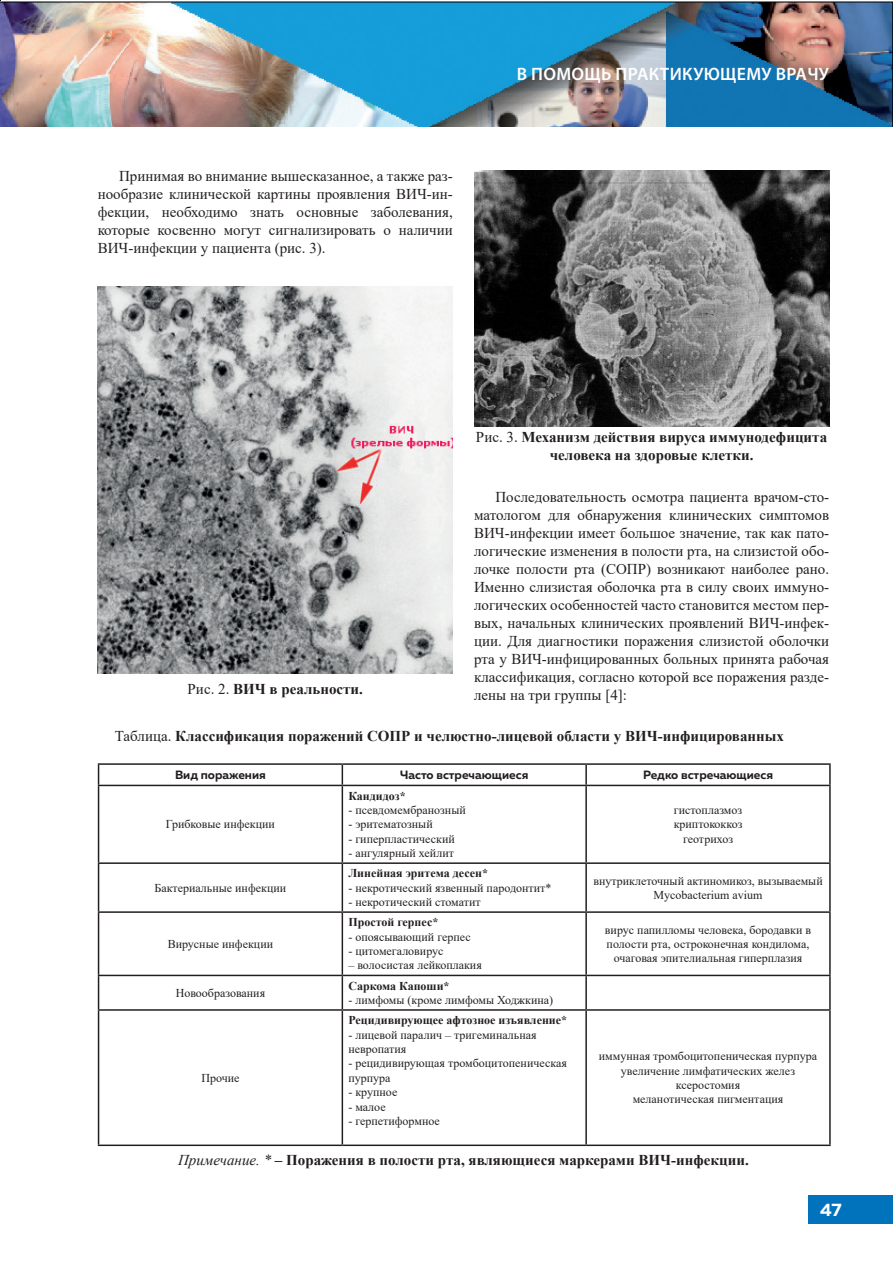
<style>
.page{position:relative;width:893px;height:1263px;background:#fff}
.page>*{position:absolute;margin:0;border:0;box-sizing:border-box;transform-origin:0 0}
.kolontitul{font:600 18px "Myriad Pro";letter-spacing:.02em;color:#fff}
.t1{font:700 18px "Muller";color:#fff}
.txt{font:15px/18px "Times New Roman";color:#231f20;text-align:justify}
.txt-2{font:700 15px/18px "Times New Roman";color:#231f20;text-align:center}
.t2{font:12px/14.4px "Times New Roman";color:#231f20;text-align:center}
.t3{font:700 12px "Times New Roman";color:#231f20}
.t4{font:700 12px "Muller";color:#231f20}
.s1{font-weight:400}
.s2{font-weight:400;font-style:italic}
</style>
<div class="page">
<div style="left:809px;top:1195px;width:84px;height:28px;background:#0073bc"></div>
<img style="left:0;top:0;width:893px;height:126px">
<img style="left:98px;top:287px;width:355px;height:387px">
<img style="left:474px;top:170px;width:355px;height:257px">
<svg style="left:99px;top:765px;width:730px;height:379px"></svg>
<hr style="left:98px;top:763px;width:244px;height:2px;background:#231f20">
<svg style="left:98px;top:765px;width:1px;height:20px"></svg>
<hr style="left:342px;top:763px;width:244px;height:2px;background:#231f20">
<svg style="left:342px;top:765px;width:1px;height:20px"></svg>
<hr style="left:586px;top:763px;width:245px;height:2px;background:#231f20">
<hr style="left:585px;top:765px;width:2px;height:20px;background:#231f20">
<hr style="left:829px;top:765px;width:2px;height:20px;background:#231f20">
<hr style="left:98px;top:785px;width:244px;height:1px;background:#231f20">
<hr style="left:98px;top:786px;width:1px;height:76px;background:#231f20">
<hr style="left:342px;top:785px;width:244px;height:1px;background:#231f20">
<hr style="left:342px;top:786px;width:1px;height:76px;background:#231f20">
<hr style="left:586px;top:785px;width:245px;height:1px;background:#231f20">
<hr style="left:585px;top:786px;width:2px;height:76px;background:#231f20">
<hr style="left:829px;top:786px;width:2px;height:76px;background:#231f20">
<hr style="left:98px;top:862px;width:244px;height:2px;background:#231f20">
<hr style="left:98px;top:864px;width:1px;height:47px;background:#231f20">
<hr style="left:342px;top:862px;width:244px;height:2px;background:#231f20">
<hr style="left:342px;top:864px;width:1px;height:47px;background:#231f20">
<hr style="left:586px;top:862px;width:245px;height:2px;background:#231f20">
<hr style="left:585px;top:864px;width:2px;height:47px;background:#231f20">
<hr style="left:829px;top:864px;width:2px;height:47px;background:#231f20">
<hr style="left:98px;top:911px;width:244px;height:2px;background:#231f20">
<hr style="left:98px;top:913px;width:1px;height:62px;background:#231f20">
<hr style="left:342px;top:911px;width:244px;height:2px;background:#231f20">
<hr style="left:342px;top:913px;width:1px;height:62px;background:#231f20">
<hr style="left:586px;top:911px;width:245px;height:2px;background:#231f20">
<hr style="left:585px;top:913px;width:2px;height:62px;background:#231f20">
<hr style="left:829px;top:913px;width:2px;height:62px;background:#231f20">
<hr style="left:98px;top:975px;width:244px;height:1px;background:#231f20">
<hr style="left:98px;top:976px;width:1px;height:33px;background:#231f20">
<hr style="left:342px;top:975px;width:244px;height:1px;background:#231f20">
<hr style="left:342px;top:976px;width:1px;height:33px;background:#231f20">
<hr style="left:586px;top:975px;width:245px;height:1px;background:#231f20">
<hr style="left:585px;top:976px;width:2px;height:33px;background:#231f20">
<hr style="left:829px;top:976px;width:2px;height:33px;background:#231f20">
<hr style="left:98px;top:1009px;width:244px;height:2px;background:#231f20">
<hr style="left:98px;top:1011px;width:1px;height:133px;background:#231f20">
<hr style="left:342px;top:1009px;width:244px;height:2px;background:#231f20">
<hr style="left:342px;top:1011px;width:1px;height:133px;background:#231f20">
<hr style="left:586px;top:1009px;width:245px;height:2px;background:#231f20">
<hr style="left:585px;top:1011px;width:2px;height:133px;background:#231f20">
<hr style="left:829px;top:1011px;width:2px;height:133px;background:#231f20">
<hr style="left:98px;top:1144px;width:244px;height:2px;background:#231f20">
<hr style="left:342px;top:1144px;width:244px;height:2px;background:#231f20">
<hr style="left:586px;top:1144px;width:245px;height:2px;background:#231f20">
<p class="txt" style="left:98px;top:166px;width:357px;text-indent:21px">Принимая во внимание вышесказанное, а также раз&shy;нообразие клинической картины проявления ВИЧ-ин&shy;фекции, необходимо знать основные заболевания, которые косвенно могут сигнализировать о наличии ВИЧ-инфекции у пациента (рис. 3).</p>
<p class="kolontitul" style="left:517px;top:62px;width:314px">В ПОМОЩЬ ПРАКТИКУЮЩЕМУ ВРАЧУ</p>
<p class="txt-2" style="left:188px;top:679px;width:177px"><span class="s1">Рис. 2.</span> ВИЧ в реальности.</p>
<p class="txt-2" style="left:476px;top:427px;width:353px"><span class="s1">Рис. 3.</span> Механизм действия вируса иммунодефицита человека на здоровые клетки.</p>
<p class="txt" style="left:474px;top:487px;width:357px;text-indent:21px">Последовательность осмотра пациента врачом-сто&shy;матологом для обнаружения клинических симптомов ВИЧ-инфекции имеет большое значение, так как пато&shy;логические изменения в полости рта, на слизистой обо&shy;лочке полости рта (СОПР) возникают наиболее рано.<br>Именно слизистая оболочка рта в силу своих иммуно&shy;логических особенностей часто становится местом пер&shy;вых, начальных клинических проявлений ВИЧ-инфек&shy;ции. Для диагностики поражения слизистой оболочки рта у ВИЧ-инфицированных больных принята рабочая классификация, согласно которой все поражения разде&shy;лены на три группы [4]:</p>
<p class="txt-2" style="left:115px;top:727px;width:671px"><span class="s1">Таблица.</span> Классификация поражений СОПР и челюстно-лицевой области у ВИЧ-инфицированных</p>
<p class="t4" style="left:175px;top:768px;width:92px">Вид поражения</p>
<p class="t4" style="left:400px;top:768px;width:130px">Часто встречающиеся</p>
<p class="t4" style="left:643px;top:768px;width:132px">Редко встречающиеся</p>
<p class="t2" style="left:166px;top:817px;width:111px">Грибковые инфекции</p>
<p class="t3" style="left:348px;top:787px;width:59px">Кандидоз*</p>
<p class="t2" style="left:348px;top:802px;width:119px">- псевдомембранозный</p>
<p class="t2" style="left:348px;top:817px;width:86px">- эритематозный</p>
<p class="t2" style="left:348px;top:831px;width:108px">- гиперпластический</p>
<p class="t2" style="left:348px;top:845px;width:107px">- ангулярный хейлит</p>
<p class="t2" style="left:674px;top:802px;width:70px">гистоплазмоз</p>
<p class="t2" style="left:674px;top:817px;width:70px">криптококкоз</p>
<p class="t2" style="left:683px;top:831px;width:52px">геотрихоз</p>
<p class="t2" style="left:155px;top:880px;width:133px">Бактериальные инфекции</p>
<p class="t2" style="left:168px;top:936px;width:107px">Вирусные инфекции</p>
<p class="t2" style="left:176px;top:985px;width:91px">Новообразования</p>
<p class="t2" style="left:201px;top:1070px;width:40px">Прочие</p>
<p class="t3" style="left:348px;top:865px;width:141px">Линейная эритема десен*</p>
<p class="t2" style="left:348px;top:880px;width:205px">- некротический язвенный пародонтит*</p>
<p class="t2" style="left:348px;top:894px;width:134px">- некротический стоматит</p>
<p class="t3" style="left:348px;top:913px;width:91px">Простой герпес*</p>
<p class="t2" style="left:348px;top:929px;width:124px">- опоясывающий герпес</p>
<p class="t2" style="left:348px;top:943px;width:97px">- цитомегаловирус</p>
<p class="t2" style="left:348px;top:958px;width:135px">– волосистая лейкоплакия</p>
<p class="t3" style="left:348px;top:977px;width:103px">Саркома Капоши*</p>
<p class="t2" style="left:348px;top:992px;width:206px">- лимфомы (кроме лимфомы Ходжкина)</p>
<p class="t3" style="left:348px;top:1011px;width:220px">Рецидивирующее афтозное изъявление*</p>
<p class="t2" style="left:348px;top:1027px;width:190px">- лицевой паралич – тригеминальная</p>
<p class="t2" style="left:348px;top:1041px;width:60px">невропатия</p>
<p class="t2" style="left:348px;top:1056px;width:220px;text-align:left">- рецидивирующая тромбоцитопеническая пурпура</p>
<p class="t2" style="left:348px;top:1084px;width:50px">- крупное</p>
<p class="t2" style="left:348px;top:1099px;width:39px">- малое</p>
<p class="t2" style="left:348px;top:1113px;width:93px">- герпетиформное</p>
<p class="t2" style="left:593px;top:873px;width:231px">внутриклеточный актиномикоз, вызываемый<br>Mycobacterium avium</p>
<p class="t2" style="left:605px;top:922px;width:208px">вирус папилломы человека, бородавки в полости рта, остроконечная кондилома, очаговая эпителиальная гиперплазия</p>
<p class="t2" style="left:599px;top:1048px;width:220px">иммунная тромбоцитопеническая пурпура</p>
<p class="t2" style="left:621px;top:1063px;width:176px">увеличение лимфатических желез</p>
<p class="t2" style="left:676px;top:1077px;width:66px">ксеростомия</p>
<p class="t2" style="left:633px;top:1092px;width:152px">меланотическая пигментация</p>
<p class="txt-2" style="left:178px;top:1150px;width:572px"><span class="s2">Примечание. *</span> – Поражения в полости рта, являющиеся маркерами ВИЧ-инфекции.</p>
<p class="t1" style="left:820px;top:1198px;width:23px">47</p>
</div>
